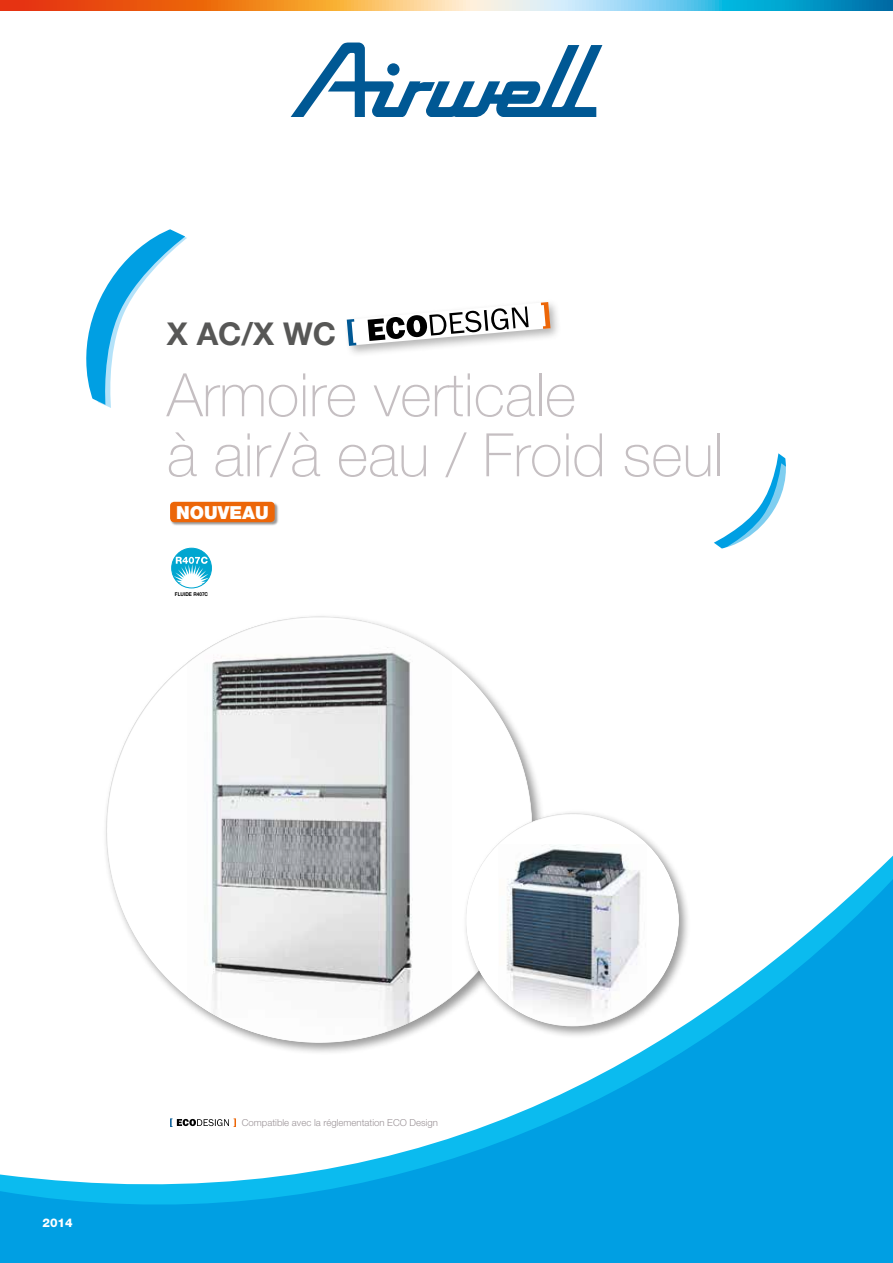
<style>
.page{position:relative;width:893px;height:1263px;background:#fff}
.page>*{position:absolute;margin:0;border:0;box-sizing:border-box;transform-origin:0 0}
.t1{font:100 60px/60px "Helvetica Neue LT Std";color:#c5bfc2}
.t2{font:700 31.5px "Helvetica Neue LT Std";color:#575756}
.t3{font:900 18px "Helvetica Neue";color:#fff}
.t4{font:800 12px "Helvetica Neue";color:#fff}
.t5{font:300 9.6px "Helvetica Neue";color:#9b9397}
.t6{font:700 5.25px "Helvetica Neue LT Std";color:#000;scale:.9 1}
</style>
<div class="page">
<svg style="left:1px;top:0;width:892px;height:11px;background:#afa086"></svg>
<svg style="left:0;top:856px;width:893px;height:407px;fill:#009fe3"></svg>
<svg style="left:291px;top:43px;width:311px;height:74px"></svg>
<svg style="left:714px;top:453px;width:72px;height:96px"></svg>
<svg style="left:86px;top:229px;width:101px;height:179px"></svg>
<div style="left:343px;top:299px;width:219px;height:58px;background:#000;opacity:.3"></div>
<svg style="left:347px;top:302px;width:203px;height:44px"></svg>
<svg style="left:170px;top:1118px;width:66px;height:9px"></svg>
<div style="left:103px;top:613px;width:442px;height:443px;background:#000;opacity:.4"></div>
<div style="left:106px;top:616px;width:428px;height:428px;background:#000;opacity:.2"></div>
<div style="left:462px;top:809px;width:230px;height:230px;background:#000;opacity:.4"></div>
<div style="left:466px;top:813px;width:214px;height:215px;background:#000;opacity:.2"></div>
<div style="left:170px;top:502px;width:109px;height:24px;background:#000;opacity:.4"></div>
<div style="left:170px;top:502px;width:105px;height:20px;background:#ec6608;border-radius:4px"></div>
<div style="left:172px;top:548px;width:39px;height:40px;background:#00a6d0;border-radius:50%"></div>
<div style="left:171px;top:548px;width:41px;height:40px;border:1px solid #00a6d0;border-radius:50%"></div>
<svg style="left:172px;top:557px;width:39px;height:31px"></svg>
<h2 class="t2" style="left:167px;top:314px;width:171px">X AC/X WC</h2>
<h1 class="t1" style="left:167px;top:365px;width:558px">Armoire verticale<br>à air/à eau / Froid seul</h1>
<h3 class="t3" style="left:176px;top:502px;width:94px">NOUVEAU</h3>
<p class="t6" style="left:175px;top:591px;width:38px">FLUIDE R407C</p>
<p class="t4" style="left:43px;top:1215px;width:32px">2014</p>
<p class="t5" style="left:242px;top:1117px;width:198px">Compatible avec la réglementation ECO Design</p>
</div>
